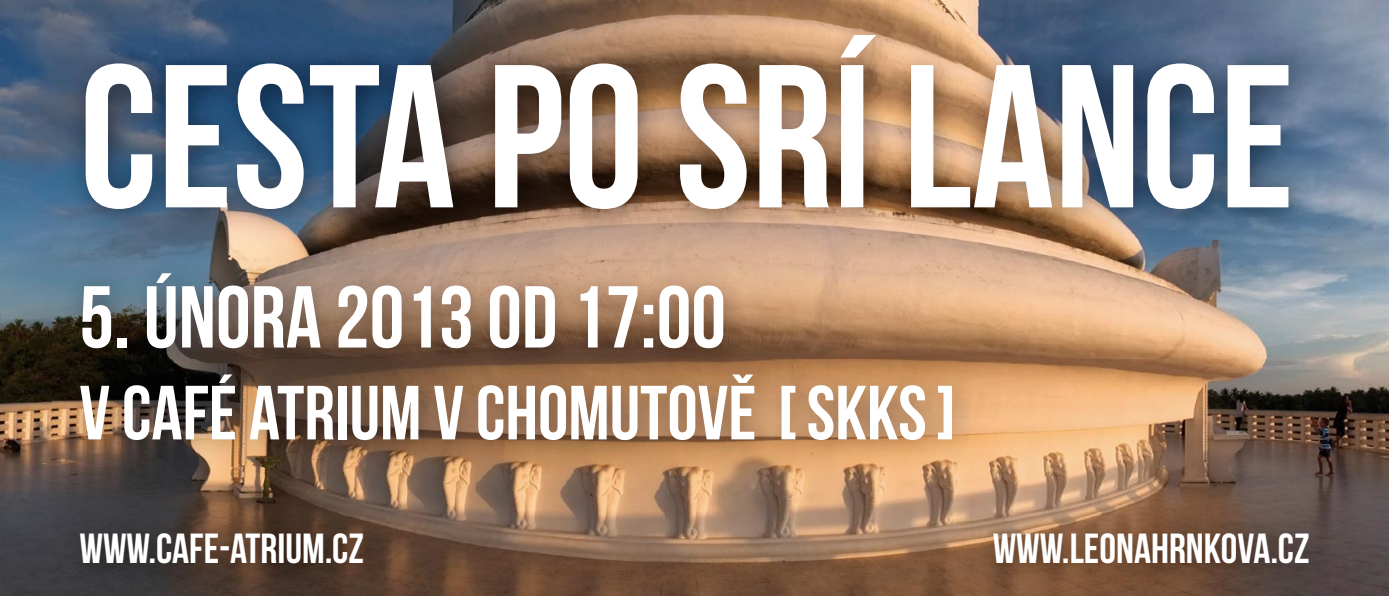
<style>
.page{position:relative;width:1389px;height:596px;background:#fff}
.page>*{position:absolute;margin:0;border:0;box-sizing:border-box;transform-origin:0 0}
.t1{font:203px "Bebas Neue";color:#fff}
.t2{font:87.5px "Bebas Neue";color:#fff}
.t3{font:76.48px "Bebas Neue";color:#fff}
.t4{font:42px "Bebas Neue";color:#fff}
</style>
<div class="page">
<img style="left:0;top:0;width:1389px;height:595px">
<img style="left:53px;top:7px;width:1288px;height:588px">
<h1 class="t1" style="left:79px;top:26px;width:1216px">CESTA PO SRÍ LANCE</h1>
<h2 class="t2" style="left:79px;top:269px;width:648px">5. ÚNORA 2013 OD 17:00</h2>
<h3 class="t3" style="left:79px;top:371px;width:878px">V CAFÉ ATRIUM V CHOMUTOVĚ [ SKKS ]</h3>
<p class="t4" style="left:79px;top:525px;width:286px">WWW.CAFE-ATRIUM.CZ</p>
<p class="t4" style="left:993px;top:525px;width:318px">WWW.LEONAHRNKOVA.CZ</p>
</div>
